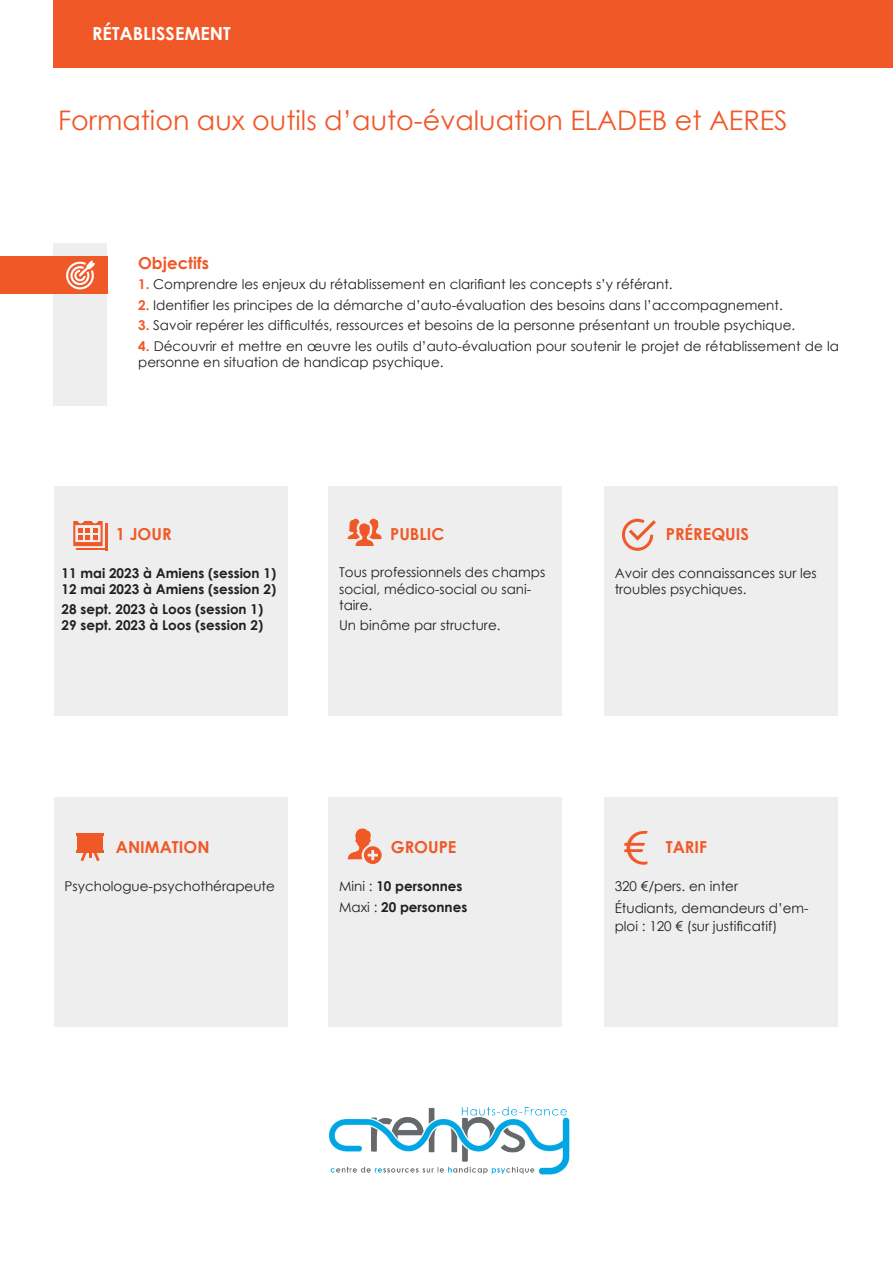
<style>
.page{position:relative;width:893px;height:1263px;background:#fff}
.page>*{position:absolute;margin:0;border:0;box-sizing:border-box;transform-origin:0 0}
.t1{font:45px "Century Gothic";color:#f15828}
.t2{font:27px "Century Gothic";color:#f15828}
.t3{font:700 18px "Century Gothic";color:#fff}
.t4{font:700 16.5px "Century Gothic";color:#f15828}
.t5{font:13.5px/16.2px "Century Gothic";color:#231f20}
.t6{font:700 13.5px/16.2px "Century Gothic";color:#231f20}
.s1{font-weight:700;color:#f15828}
.s2{font-weight:400}
</style>
<div class="page">
<div style="left:54px;top:0;width:839px;height:67px;background:#f15828"></div>
<div style="left:54px;top:243px;width:53px;height:162px;background:#edeeed"></div>
<div style="left:0;top:256px;width:107px;height:38px;background:#f15828"></div>
<div style="left:328px;top:486px;width:234px;height:230px;background:#edeeed"></div>
<div style="left:604px;top:486px;width:234px;height:230px;background:#edeeed"></div>
<div style="left:54px;top:797px;width:234px;height:229px;background:#edeeed"></div>
<div style="left:328px;top:797px;width:234px;height:229px;background:#edeeed"></div>
<div style="left:604px;top:797px;width:234px;height:229px;background:#edeeed"></div>
<div style="left:54px;top:486px;width:234px;height:230px;background:#edeeed"></div>
<svg style="left:348px;top:518px;width:34px;height:28px"></svg>
<hr style="left:76px;top:833px;width:28px;height:3px;background:#f15828">
<hr style="left:76px;top:850px;width:28px;height:2px;background:#f15828">
<div style="left:78px;top:835px;width:25px;height:15px;background:#f15828"></div>
<svg style="left:81px;top:852px;width:19px;height:9px"></svg>
<svg style="left:622px;top:518px;width:34px;height:33px"></svg>
<svg style="left:347px;top:828px;width:35px;height:36px"></svg>
<hr style="left:105px;top:523px;width:2px;height:27px;background:#f15828">
<hr style="left:76px;top:548px;width:31px;height:2px;background:#f15828">
<svg style="left:73px;top:521px;width:30px;height:25px"></svg>
<svg style="left:66px;top:260px;width:29px;height:30px"></svg>
<img style="left:328px;top:1106px;width:242px;height:69px">
<h3 class="t3" style="left:92px;top:20px;width:140px">RÉTABLISSEMENT</h3>
<h2 class="t2" style="left:58px;top:101px;width:731px">Formation aux outils d’auto-évaluation ELADEB et AERES</h2>
<p class="t4" style="left:138px;top:250px;width:72px">Objectifs</p>
<p class="t5" style="left:138px;top:276px;width:536px"><span class="s1">1.</span> Comprendre les enjeux du rétablissement en clarifiant les concepts s’y référant.</p>
<p class="t5" style="left:138px;top:296px;width:646px"><span class="s1">2.</span> Identifier les principes de la démarche d’auto-évaluation des besoins dans l’accompagnement.</p>
<p class="t5" style="left:138px;top:317px;width:659px"><span class="s1">3.</span> Savoir repérer les difficultés, ressources et besoins de la personne présentant un trouble psychique.</p>
<p class="t5" style="left:138px;top:337px;width:702px"><span class="s1">4.</span> Découvrir et mettre en œuvre les outils d’auto-évaluation pour soutenir le projet de rétablissement de la personne en situation de handicap psychique.</p>
<p class="t4" style="left:116px;top:521px;width:57px">1 JOUR</p>
<p class="t6" style="left:62px;top:564px;width:216px">11 mai 2023 à Amiens (session 1)<br>12 mai 2023 à Amiens (session 2)</p>
<p class="t6" style="left:62px;top:601px;width:203px">28 sept. 2023 à Loos (session 1)<br>29 sept. 2023 à Loos (session 2)</p>
<p class="t4" style="left:390px;top:521px;width:56px">PUBLIC</p>
<p class="t4" style="left:666px;top:521px;width:85px">PRÉREQUIS</p>
<p class="t5" style="left:339px;top:564px;width:208px">Tous professionnels des champs social, médico-social ou sani&shy;taire.</p>
<p class="t5" style="left:339px;top:617px;width:163px">Un binôme par structure.</p>
<p class="t5" style="left:615px;top:565px;width:204px">Avoir des connaissances sur les troubles psychiques.</p>
<h1 class="t1" style="left:623px;top:816px;width:26px">€</h1>
<p class="t4" style="left:116px;top:835px;width:95px">ANIMATION</p>
<p class="t4" style="left:391px;top:835px;width:67px">GROUPE</p>
<p class="t4" style="left:666px;top:835px;width:43px">TARIF</p>
<p class="t5" style="left:65px;top:878px;width:212px">Psychologue-psychothérapeute</p>
<p class="t6" style="left:339px;top:875px;width:130px;line-height:20.4px"><span class="s2">Mini :</span> 10 personnes<br><span class="s2">Maxi :</span> 20 personnes</p>
<p class="t5" style="left:615px;top:875px;width:196px;line-height:22.2px">320 €/pers. en inter<br>Étudiants, demandeurs d’em-</p>
<p class="t5" style="left:615px;top:918px;width:164px">ploi : 120 € (sur justificatif)</p>
</div>
